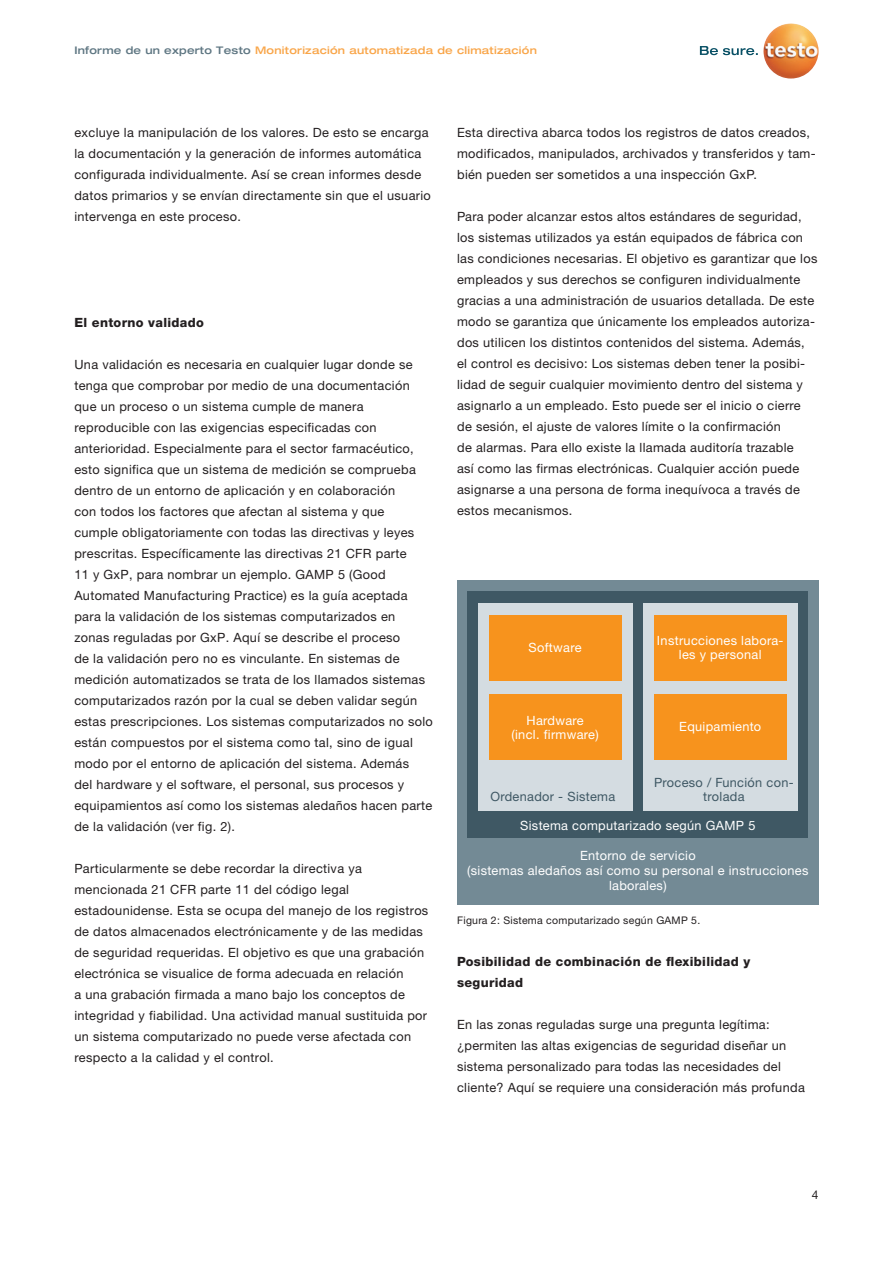
<style>
.page{position:relative;width:893px;height:1263px;background:#fff}
.page>*{position:absolute;margin:0;border:0;box-sizing:border-box;transform-origin:0 0}
.t1{font:12.75px/21px "Helvetica Neue LTW1 G";letter-spacing:.025em;color:#231f20}
.t2{font:12.75px/15px "Helvetica Neue LTW1 G";letter-spacing:.025em;color:#fff;text-align:center}
.t3{font:800 12.75px/21px "Helvetica Neue LTW1 G";letter-spacing:.025em;color:#231f20}
.t4{font:12.75px/13.5px "Helvetica Neue LTW1 G";letter-spacing:.025em;color:#3f5864;text-align:center}
.t5{font:12px "Helvetica Neue LTW1 G";color:#231f20}
.t6{font:500 expanded 10.5px "Helvetica Neue LTW1 G";letter-spacing:.025em;color:#f9a64a}
.t7{font:10.5px "Helvetica Neue LTW1 G";letter-spacing:.025em;color:#231f20}
.s1{color:#5e7682}
</style>
<div class="page">
<svg style="left:700px;top:46px;width:58px;height:9px"></svg>
<img style="left:763px;top:23px;width:56px;height:56px;border-radius:28px">
<div style="left:457px;top:580px;width:362px;height:324px;background:#738a95"></div>
<div style="left:468px;top:591px;width:340px;height:247px;background:#3f5864"></div>
<div style="left:478px;top:603px;width:154px;height:208px;background:#d4dce1"></div>
<div style="left:643px;top:603px;width:154px;height:208px;background:#d4dce1"></div>
<div style="left:489px;top:615px;width:132px;height:65px;background:#f7931d"></div>
<div style="left:654px;top:615px;width:132px;height:65px;background:#f7931d"></div>
<div style="left:489px;top:694px;width:132px;height:66px;background:#f7931d"></div>
<div style="left:654px;top:694px;width:132px;height:66px;background:#f7931d"></div>
<p class="t6" style="left:74px;top:43px;width:464px"><span class="s1">Informe de un experto Testo</span> Monitorización automatizada de climatización</p>
<p class="t1" style="left:74px;top:122px;width:358px">excluye la manipulación de los valores. De esto se encarga la documentación y la generación de informes automática configurada individualmente. Así se crean informes desde datos primarios y se envían directamente sin que el usuario intervenga en este proceso.</p>
<p class="t3" style="left:74px;top:312px;width:131px">El entorno validado</p>
<p class="t1" style="left:74px;top:353px;width:360px">Una validación es necesaria en cualquier lugar donde se tenga que comprobar por medio de una documentación que un proceso o un sistema cumple de manera reproducible con las exigencias especificadas con anterioridad. Especialmente para el sector farmacéutico, esto significa que un sistema de medición se comprueba dentro de un entorno de aplicación y en colaboración<br>con todos los factores que afectan al sistema y que<br>cumple obligatoriamente con todas las directivas y leyes prescritas. Específicamente las directivas 21 CFR parte<br>11 y GxP, para nombrar un ejemplo. GAMP 5 (Good Automated Manufacturing Practice) es la guía aceptada para la validación de los sistemas computarizados en zonas reguladas por GxP. Aquí se describe el proceso<br>de la validación pero no es vinculante. En sistemas de medición automatizados se trata de los llamados sistemas computarizados razón por la cual se deben validar según estas prescripciones. Los sistemas computarizados no solo están compuestos por el sistema como tal, sino de igual modo por el entorno de aplicación del sistema. Además<br>del hardware y el software, el personal, sus procesos y equipamientos así como los sistemas aledaños hacen parte de la validación (ver fig. 2).</p>
<p class="t1" style="left:74px;top:857px;width:355px">Particularmente se debe recordar la directiva ya mencionada 21 CFR parte 11 del código legal estadounidense. Esta se ocupa del manejo de los registros de datos almacenados electrónicamente y de las medidas de seguridad requeridas. El objetivo es que una grabación electrónica se visualice de forma adecuada en relación<br>a una grabación firmada a mano bajo los conceptos de integridad y fiabilidad. Una actividad manual sustituida por un sistema computarizado no puede verse afectada con respecto a la calidad y el control.</p>
<p class="t1" style="left:457px;top:122px;width:360px">Esta directiva abarca todos los registros de datos creados, modificados, manipulados, archivados y transferidos y tam&shy;bién pueden ser sometidos a una inspección GxP.</p>
<p class="t1" style="left:457px;top:206px;width:362px">Para poder alcanzar estos altos estándares de seguridad, los sistemas utilizados ya están equipados de fábrica con las condiciones necesarias. El objetivo es garantizar que los empleados y sus derechos se configuren individualmente gracias a una administración de usuarios detallada. De este modo se garantiza que únicamente los empleados autoriza&shy;dos utilicen los distintos contenidos del sistema. Además, el control es decisivo: Los sistemas deben tener la posibi&shy;lidad de seguir cualquier movimiento dentro del sistema y asignarlo a un empleado. Esto puede ser el inicio o cierre de sesión, el ajuste de valores límite o la confirmación<br>de alarmas. Para ello existe la llamada auditoría trazable<br>así como las firmas electrónicas. Cualquier acción puede asignarse a una persona de forma inequívoca a través de estos mecanismos.</p>
<p class="t2" style="left:529px;top:640px;width:54px">Software</p>
<p class="t2" style="left:657px;top:634px;width:128px;line-height:13.5px">Instrucciones labora&shy;les y personal</p>
<p class="t2" style="left:511px;top:714px;width:89px;line-height:13.5px">Hardware (incl. firmware)</p>
<p class="t2" style="left:679px;top:719px;width:84px">Equipamiento</p>
<p class="t4" style="left:490px;top:789px;width:126px">Ordenador - Sistema</p>
<p class="t4" style="left:654px;top:776px;width:141px">Proceso / Función con&shy;trolada</p>
<p class="t2" style="left:520px;top:818px;width:237px">Sistema computarizado según GAMP 5</p>
<p class="t2" style="left:467px;top:848px;width:343px">Entorno de servicio<br>(sistemas aledaños así como su personal e instrucciones laborales)</p>
<p class="t7" style="left:457px;top:914px;width:245px">Figura 2: Sistema computarizado según GAMP 5.</p>
<p class="t3" style="left:457px;top:951px;width:295px">Posibilidad de combinación de flexibilidad y seguridad</p>
<p class="t1" style="left:457px;top:1014px;width:349px">En las zonas reguladas surge una pregunta legítima: ¿permiten las altas exigencias de seguridad diseñar un sistema personalizado para todas las necesidades del cliente? Aquí se requiere una consideración más profunda</p>
<p class="t5" style="left:812px;top:1187px;width:8px">4</p>
</div>
